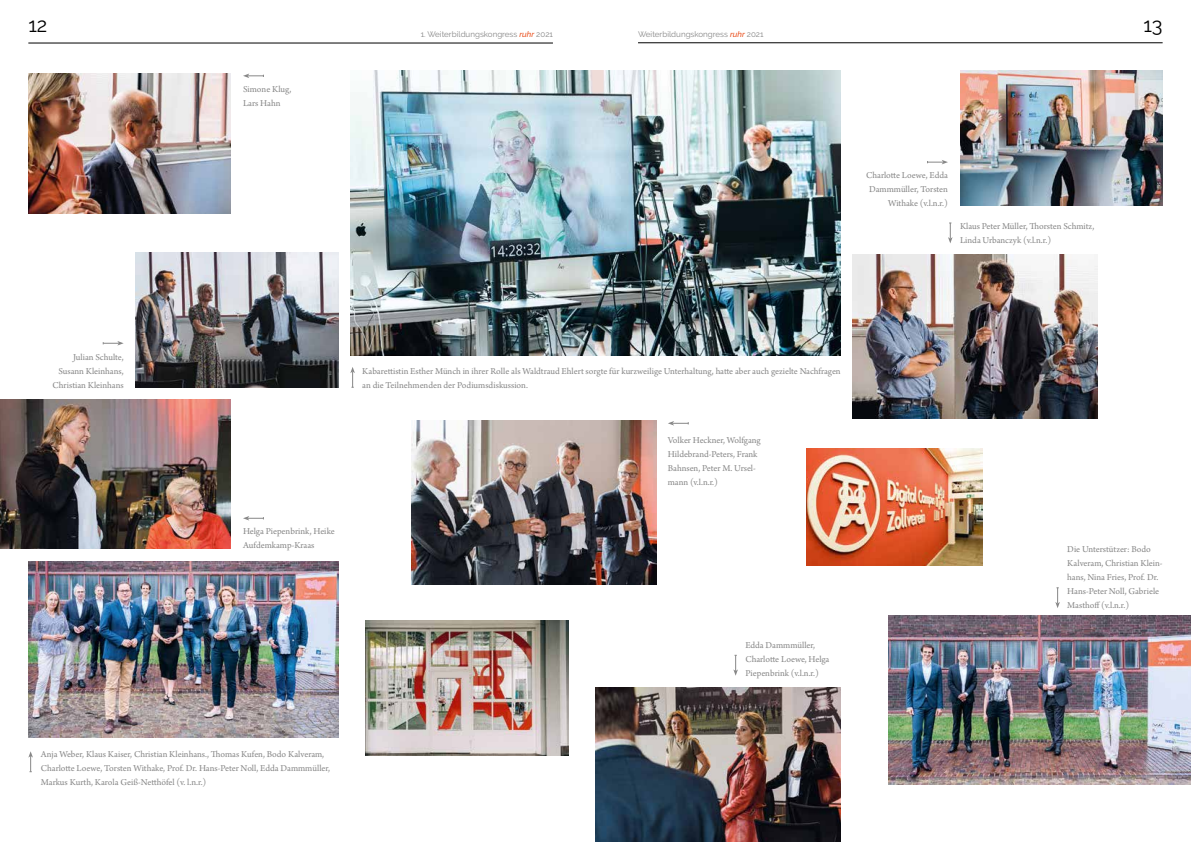
<style>
.page{position:relative;width:1191px;height:842px;background:#fff}
.page>*{position:absolute;margin:0;border:0;box-sizing:border-box;transform-origin:0 0}
.t1{font:20px "Raleway";color:#000}
.t2{font:9.5px/14px "Arno Pro";color:#878787}
.t3{font:8px "Raleway";color:#878787}
.s1{font-weight:500;font-style:italic;color:#e94e1b}
</style>
<div class="page">
<hr style="left:28px;top:43px;width:525px;height:1px;background:#000">
<hr style="left:638px;top:43px;width:524px;height:1px;background:#000">
<img style="left:350px;top:71px;width:490px;height:284px">
<img style="left:28px;top:562px;width:310px;height:175px">
<img style="left:888px;top:615px;width:303px;height:170px">
<svg style="left:350px;top:367px;width:5px;height:21px"></svg>
<img style="left:365px;top:620px;width:203px;height:135px">
<img style="left:136px;top:252px;width:202px;height:135px">
<img style="left:411px;top:421px;width:245px;height:163px">
<img style="left:595px;top:687px;width:245px;height:155px">
<img style="left:960px;top:71px;width:202px;height:135px">
<img style="left:852px;top:255px;width:245px;height:163px">
<img style="left:0;top:399px;width:231px;height:149px">
<svg style="left:243px;top:516px;width:21px;height:5px"></svg>
<img style="left:28px;top:74px;width:203px;height:139px">
<svg style="left:243px;top:74px;width:21px;height:4px"></svg>
<svg style="left:668px;top:421px;width:21px;height:5px"></svg>
<svg style="left:28px;top:751px;width:5px;height:21px"></svg>
<svg style="left:733px;top:655px;width:5px;height:21px"></svg>
<svg style="left:1055px;top:587px;width:5px;height:21px"></svg>
<svg style="left:948px;top:223px;width:4px;height:20px"></svg>
<svg style="left:103px;top:341px;width:21px;height:5px"></svg>
<svg style="left:927px;top:160px;width:21px;height:4px"></svg>
<img style="left:806px;top:448px;width:176px;height:117px">
<h1 class="t1" style="left:28px;top:14px;width:20px">12</h1>
<p class="t2" style="left:243px;top:82px;width:50px">Simone Klug,<br>Lars Hahn</p>
<p class="t3" style="left:421px;top:30px;width:134px">1. Weiterbildungskongress <span class="s1">ruhr</span> 2021</p>
<p class="t3" style="left:638px;top:30px;width:127px">Weiterbildungskongress <span class="s1">ruhr</span> 2021</p>
<h1 class="t1" style="left:1143px;top:14px;width:21px">13</h1>
<p class="t2" style="left:866px;top:169px;width:83px;text-align:right">Charlotte Loewe, Edda<br>Dammmüller, Torsten<br>Withake (v.l.n.r.)</p>
<p class="t2" style="left:960px;top:220px;width:136px">Klaus Peter Müller, Thorsten Schmitz,<br>Linda Urbanczyk (v.l.n.r.)</p>
<p class="t2" style="left:53px;top:350px;width:73px;text-align:right">Julian Schulte,<br>Susann Kleinhans,<br>Christian Kleinhans</p>
<p class="t2" style="left:243px;top:525px;width:93px">Helga Piepenbrink, Heike<br>Aufdemkamp-Kraas</p>
<p class="t2" style="left:362px;top:364px;width:480px">Kabarettistin Esther Münch in ihrer Rolle als Waldtraud Ehlert sorgte für kurzweilige Unterhaltung, hatte aber auch gezielte Nachfragen an die Teilnehmenden der Podiumsdiskussion.</p>
<p class="t2" style="left:668px;top:434px;width:94px">Volker Heckner, Wolfgang<br>Hildebrand-Peters, Frank<br>Bahnsen, Peter M. Ursel&shy;mann (v.l.n.r.)</p>
<p class="t2" style="left:41px;top:748px;width:291px">Anja Weber, Klaus Kaiser, Christian Kleinhans., Thomas Kufen, Bodo Kalveram,<br>Charlotte Loewe, Torsten Withake, Prof. Dr. Hans-Peter Noll, Edda Dammmüller,<br>Markus Kurth, Karola Geiß-Netthöfel (v. l.n.r.)</p>
<p class="t2" style="left:745px;top:638px;width:86px">Edda Dammmüller,<br>Charlotte Loewe, Helga<br>Piepenbrink (v.l.n.r.)</p>
<p class="t2" style="left:1067px;top:543px;width:97px">Die Unterstützer: Bodo<br>Kalveram, Christian Klein&shy;hans, Nina Fries, Prof. Dr.<br>Hans-Peter Noll, Gabriele<br>Masthoff (v.l.n.r.)</p>
</div>
